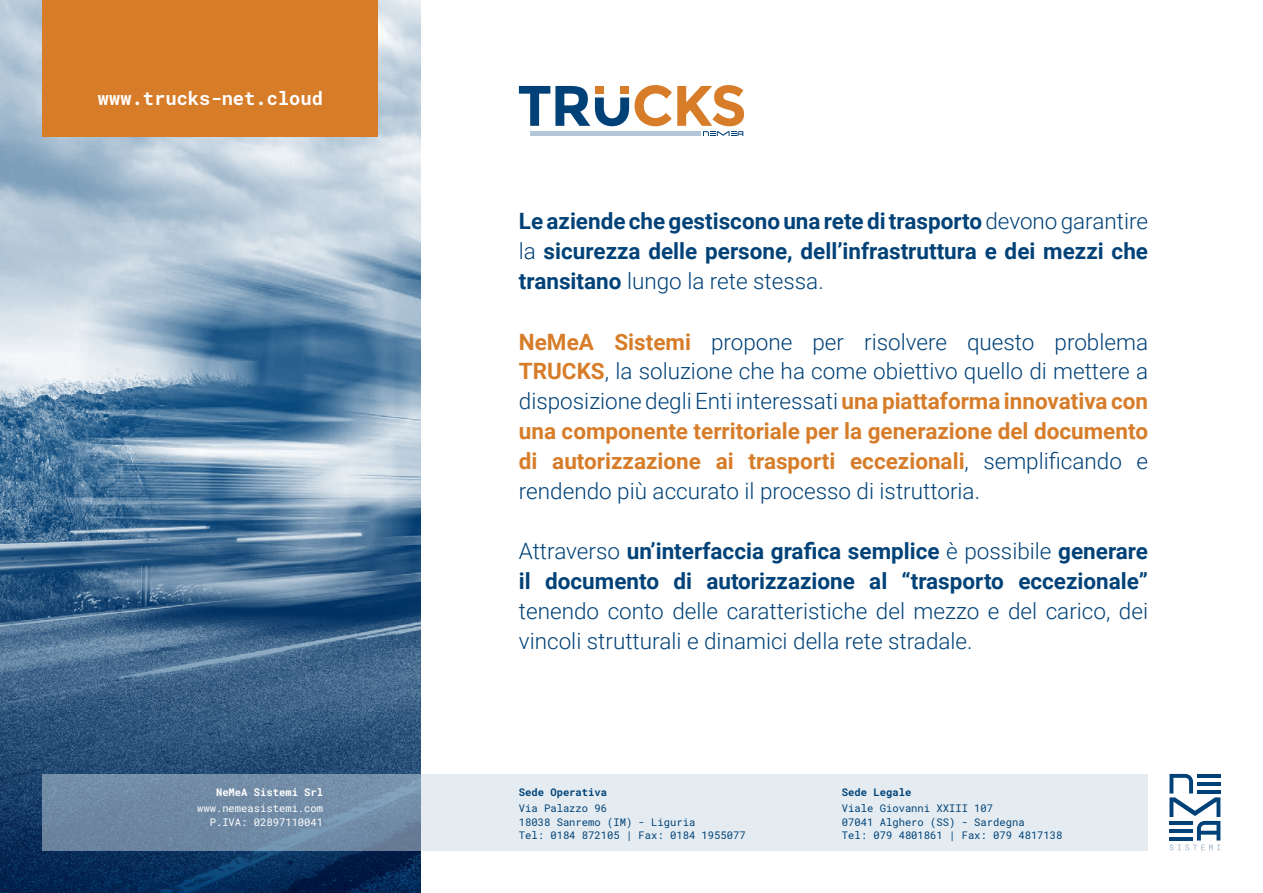
<style>
.page{position:relative;width:1263px;height:893px;background:#fff}
.page>*{position:absolute;margin:0;border:0;box-sizing:border-box;transform-origin:0 0}
.t1{font:300 22.5px/30px "Roboto";color:#004278;text-align:justify}
.t2{font:700 22.5px/30px "Roboto";color:#004278;text-align:justify}
.t3{font:700 18.75px "Roboto Mono";color:#fff}
.t4{font:10.5px/13.5px "Roboto Mono";color:#004278}
.t5{font:10.5px/13.5px "Roboto Mono";color:#fff;text-align:right}
.t6{font:700 10.5px "Roboto Mono";color:#004278}
.t7{font:700 10.5px "Roboto Mono";color:#fff}
.s1{font-weight:300}
.s2{font-weight:700;color:#d77d2a}
</style>
<div class="page">
<img style="left:0;top:0;width:421px;height:468px">
<svg style="left:0;top:468px;width:421px;height:425px;background:#3c6288"></svg>
<svg style="left:43px;top:774px;width:1105px;height:76px;background:#bdcad7"></svg>
<svg style="left:519px;top:85px;width:225px;height:51px"></svg>
<div style="left:530px;top:131px;width:171px;height:5px;background:#b3c6d7"></div>
<svg style="left:1169px;top:774px;width:51px;height:76px"></svg>
<div style="left:43px;top:0;width:335px;height:136px;background:#d77d2a"></div>
<p class="t3" style="left:98px;top:85px;width:227px">www.trucks-net.cloud</p>
<p class="t7" style="left:216px;top:784px;width:109px">NeMeA Sistemi Srl</p>
<p class="t5" style="left:197px;top:801px;width:128px">www.nemeasistemi.com<br>P.IVA: 02897110041</p>
<p class="t2" style="left:519px;top:206px;width:631px">Le aziende che gestiscono una rete di trasporto <span class="s1">devono garantire la</span> sicurezza delle persone, dell’infrastruttura e dei mezzi che transitano <span class="s1">lungo la rete stessa.</span></p>
<p class="t1" style="left:519px;top:326px;width:631px"><span class="s2">NeMeA Sistemi</span> propone per risolvere questo problema <span class="s2">TRUCKS</span>, la soluzione che ha come obiettivo quello di mettere a disposizione degli Enti interessati <span class="s2">una piattaforma innovativa con una componente territoriale per la generazione del documento di autorizzazione ai trasporti eccezionali</span>, semplificando e rendendo più accurato il processo di istruttoria.</p>
<p class="t2" style="left:519px;top:536px;width:631px"><span class="s1">Attraverso</span> un’interfaccia grafica semplice <span class="s1">è possibile</span> generare il documento di autorizzazione al “trasporto eccezionale”</p>
<p class="t1" style="left:519px;top:596px;width:631px">tenendo conto delle caratteristiche del mezzo e del carico, dei vincoli strutturali e dinamici della rete stradale.</p>
<p class="t6" style="left:519px;top:784px;width:90px">Sede Operativa</p>
<p class="t4" style="left:519px;top:801px;width:228px">Via Palazzo 96<br>18038 Sanremo (IM) - Liguria<br>Tel: 0184 872105 | Fax: 0184 1955077</p>
<p class="t6" style="left:842px;top:784px;width:71px">Sede Legale</p>
<p class="t4" style="left:842px;top:801px;width:222px">Viale Giovanni XXIII 107<br>07041 Alghero (SS) - Sardegna<br>Tel: 079 4801861 | Fax: 079 4817138</p>
</div>
